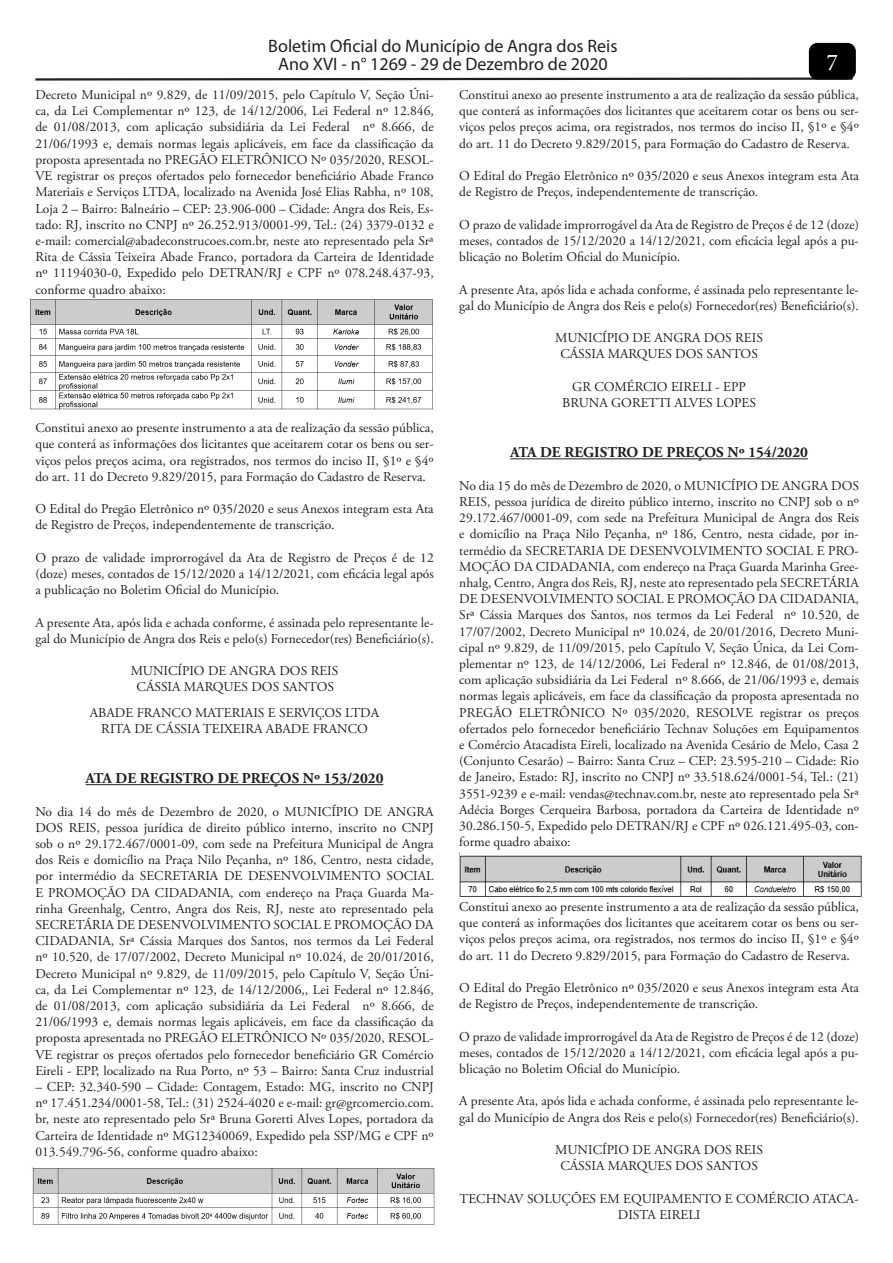
<style>
.page{position:relative;width:893px;height:1263px;background:#fff}
.page>*{position:absolute;margin:0;border:0;box-sizing:border-box;transform-origin:0 0}
.t1{font:24px "Minion Pro";color:#fff}
.t2{font:18px/18px "Myriad Pro";color:#231f20;text-align:center}
.t3{font:700 15px "Adobe Garamond Pro";color:#231f20}
.t4{font:13.5px/16.2px "Adobe Garamond Pro";color:#231f20;text-align:justify}
</style>
<div class="page">
<svg style="left:35px;top:76px;width:818px;height:5px"></svg>
<div style="left:809px;top:43px;width:47px;height:37px;background:#000;border-radius:9px"></div>
<hr style="left:86px;top:784px;width:297px;height:1px;background:#231f20">
<hr style="left:510px;top:458px;width:298px;height:1px;background:#231f20">
<img style="left:30px;top:299px;width:404px;height:111px">
<img style="left:32px;top:1167px;width:403px;height:59px">
<img style="left:459px;top:853px;width:403px;height:45px">
<h2 class="t2" style="left:268px;top:36px;width:351px">Boletim Oficial do Município de Angra dos Reis<br>Ano XVI - n° 1269 - 29 de Dezembro de 2020</h2>
<h1 class="t1" style="left:827px;top:46px;width:13px">7</h1>
<p class="t4" style="left:35px;top:87px;width:400px">Decreto Municipal nº 9.829, de 11/09/2015, pelo Capítulo V, Seção Úni&shy;ca, da Lei Complementar nº 123, de 14/12/2006, Lei Federal nº 12.846, de 01/08/2013, com aplicação subsidiária da Lei Federal nº 8.666, de 21/06/1993 e, demais normas legais aplicáveis, em face da classificação da proposta apresentada no PREGÃO ELETRÔNICO Nº 035/2020, RESOL-VE registrar os preços ofertados pelo fornecedor beneficiário Abade Franco Materiais e Serviços LTDA, localizado na Avenida José Elias Rabha, nº 108, Loja 2 – Bairro: Balneário – CEP: 23.906-000 – Cidade: Angra dos Reis, Es&shy;tado: RJ, inscrito no CNPJ nº 26.252.913/0001-99, Tel.: (24) 3379-0132 e e-mail: comercial@abadeconstrucoes.com.br, neste ato representado pela Srª Rita de Cássia Teixeira Abade Franco, portadora da Carteira de Identidade nº 11194030-0, Expedido pelo DETRAN/RJ e CPF nº 078.248.437-93, conforme quadro abaixo:</p>
<p class="t4" style="left:35px;top:420px;width:400px">Constitui anexo ao presente instrumento a ata de realização da sessão pública, que conterá as informações dos licitantes que aceitarem cotar os bens ou ser&shy;viços pelos preços acima, ora registrados, nos termos do inciso II, §1º e §4º do art. 11 do Decreto 9.829/2015, para Formação do Cadastro de Reserva.</p>
<p class="t4" style="left:35px;top:501px;width:400px">O Edital do Pregão Eletrônico nº 035/2020 e seus Anexos integram esta Ata de Registro de Preços, independentemente de transcrição.</p>
<p class="t4" style="left:35px;top:550px;width:400px">O prazo de validade improrrogável da Ata de Registro de Preços é de 12 (doze) meses, contados de 15/12/2020 a 14/12/2021, com eficácia legal após a publicação no Boletim Oficial do Município.</p>
<p class="t4" style="left:35px;top:615px;width:400px">A presente Ata, após lida e achada conforme, é assinada pelo representante le&shy;gal do Município de Angra dos Reis e pelo(s) Fornecedor(res) Beneficiário(s).</p>
<p class="t4" style="left:131px;top:663px;width:209px;text-align:center">MUNICÍPIO DE ANGRA DOS REIS<br>CÁSSIA MARQUES DOS SANTOS</p>
<p class="t4" style="left:90px;top:705px;width:291px;text-align:center">ABADE FRANCO MATERIAIS E SERVIÇOS LTDA<br>RITA DE CÁSSIA TEIXEIRA ABADE FRANCO</p>
<p class="t3" style="left:86px;top:770px;width:299px">ATA DE REGISTRO DE PREÇOS Nº 153/2020</p>
<p class="t4" style="left:35px;top:804px;width:400px">No dia 14 do mês de Dezembro de 2020, o MUNICÍPIO DE ANGRA DOS REIS, pessoa jurídica de direito público interno, inscrito no CNPJ sob o nº 29.172.467/0001-09, com sede na Prefeitura Municipal de Angra dos Reis e domicílio na Praça Nilo Peçanha, nº 186, Centro, nesta cidade, por intermédio da SECRETARIA DE DESENVOLVIMENTO SOCIAL E PROMOÇÃO DA CIDADANIA, com endereço na Praça Guarda Ma&shy;rinha Greenhalg, Centro, Angra dos Reis, RJ, neste ato representado pela SECRETÁRIA DE DESENVOLVIMENTO SOCIAL E PROMOÇÃO DA CIDADANIA, Srª Cássia Marques dos Santos, nos termos da Lei Federal nº 10.520, de 17/07/2002, Decreto Municipal nº 10.024, de 20/01/2016, Decreto Municipal nº 9.829, de 11/09/2015, pelo Capítulo V, Seção Úni&shy;ca, da Lei Complementar nº 123, de 14/12/2006,, Lei Federal nº 12.846, de 01/08/2013, com aplicação subsidiária da Lei Federal nº 8.666, de 21/06/1993 e, demais normas legais aplicáveis, em face da classificação da proposta apresentada no PREGÃO ELETRÔNICO Nº 035/2020, RESOL-VE registrar os preços ofertados pelo fornecedor beneficiário GR Comércio Eireli - EPP, localizado na Rua Porto, nº 53 – Bairro: Santa Cruz industrial</p>
<p class="t4" style="left:35px;top:1079px;width:400px">– CEP: 32.340-590 – Cidade: Contagem, Estado: MG, inscrito no CNPJ nº 17.451.234/0001-58, Tel.: (31) 2524-4020 e e-mail: gr@grcomercio.com. br, neste ato representado pelo Srª Bruna Goretti Alves Lopes, portadora da Carteira de Identidade nº MG12340069, Expedido pela SSP/MG e CPF nº 013.549.796-56, conforme quadro abaixo:</p>
<p class="t4" style="left:459px;top:87px;width:401px">Constitui anexo ao presente instrumento a ata de realização da sessão pública, que conterá as informações dos licitantes que aceitarem cotar os bens ou ser&shy;viços pelos preços acima, ora registrados, nos termos do inciso II, §1º e §4º do art. 11 do Decreto 9.829/2015, para Formação do Cadastro de Reserva.</p>
<p class="t4" style="left:459px;top:168px;width:401px">O Edital do Pregão Eletrônico nº 035/2020 e seus Anexos integram esta Ata de Registro de Preços, independentemente de transcrição.</p>
<p class="t4" style="left:459px;top:217px;width:401px">O prazo de validade improrrogável da Ata de Registro de Preços é de 12 (doze) meses, contados de 15/12/2020 a 14/12/2021, com eficácia legal após a pu&shy;blicação no Boletim Oficial do Município.</p>
<p class="t4" style="left:459px;top:282px;width:401px">A presente Ata, após lida e achada conforme, é assinada pelo representante le&shy;gal do Município de Angra dos Reis e pelo(s) Fornecedor(res) Beneficiário(s).</p>
<p class="t4" style="left:555px;top:330px;width:209px;text-align:center">MUNICÍPIO DE ANGRA DOS REIS<br>CÁSSIA MARQUES DOS SANTOS</p>
<p class="t4" style="left:562px;top:379px;width:195px;text-align:center">GR COMÉRCIO EIRELI - EPP<br>BRUNA GORETTI ALVES LOPES</p>
<p class="t3" style="left:510px;top:444px;width:299px">ATA DE REGISTRO DE PREÇOS Nº 154/2020</p>
<p class="t4" style="left:459px;top:478px;width:401px">No dia 15 do mês de Dezembro de 2020, o MUNICÍPIO DE ANGRA DOS REIS, pessoa jurídica de direito público interno, inscrito no CNPJ sob o nº 29.172.467/0001-09, com sede na Prefeitura Municipal de Angra dos Reis e domicílio na Praça Nilo Peçanha, nº 186, Centro, nesta cidade, por in&shy;termédio da SECRETARIA DE DESENVOLVIMENTO SOCIAL E PRO-MOÇÃO DA CIDADANIA, com endereço na Praça Guarda Marinha Gree&shy;nhalg, Centro, Angra dos Reis, RJ, neste ato representado pela SECRETÁRIA DE DESENVOLVIMENTO SOCIAL E PROMOÇÃO DA CIDADANIA, Srª Cássia Marques dos Santos, nos termos da Lei Federal nº 10.520, de 17/07/2002, Decreto Municipal nº 10.024, de 20/01/2016, Decreto Muni&shy;cipal nº 9.829, de 11/09/2015, pelo Capítulo V, Seção Única, da Lei Com&shy;plementar nº 123, de 14/12/2006, Lei Federal nº 12.846, de 01/08/2013, com aplicação subsidiária da Lei Federal nº 8.666, de 21/06/1993 e, demais normas legais aplicáveis, em face da classificação da proposta apresentada no PREGÃO ELETRÔNICO Nº 035/2020, RESOLVE registrar os preços ofertados pelo fornecedor beneficiário Technav Soluções em Equipamentos e Comércio Atacadista Eireli, localizado na Avenida Cesário de Melo, Casa 2 (Conjunto Cesarão) – Bairro: Santa Cruz – CEP: 23.595-210 – Cidade: Rio de Janeiro, Estado: RJ, inscrito no CNPJ nº 33.518.624/0001-54, Tel.: (21)<br>3551-9239 e e-mail: vendas@technav.com.br, neste ato representado pela Srª Adécia Borges Cerqueira Barbosa, portadora da Carteira de Identidade nº 30.286.150-5, Expedido pelo DETRAN/RJ e CPF nº 026.121.495-03, con&shy;forme quadro abaixo:</p>
<p class="t4" style="left:459px;top:899px;width:401px">Constitui anexo ao presente instrumento a ata de realização da sessão pública, que conterá as informações dos licitantes que aceitarem cotar os bens ou ser&shy;viços pelos preços acima, ora registrados, nos termos do inciso II, §1º e §4º do art. 11 do Decreto 9.829/2015, para Formação do Cadastro de Reserva.</p>
<p class="t4" style="left:459px;top:980px;width:401px">O Edital do Pregão Eletrônico nº 035/2020 e seus Anexos integram esta Ata de Registro de Preços, independentemente de transcrição.</p>
<p class="t4" style="left:459px;top:1029px;width:401px">O prazo de validade improrrogável da Ata de Registro de Preços é de 12 (doze) meses, contados de 15/12/2020 a 14/12/2021, com eficácia legal após a pu&shy;blicação no Boletim Oficial do Município.</p>
<p class="t4" style="left:459px;top:1093px;width:401px">A presente Ata, após lida e achada conforme, é assinada pelo representante le&shy;gal do Município de Angra dos Reis e pelo(s) Fornecedor(res) Beneficiário(s).</p>
<p class="t4" style="left:555px;top:1142px;width:209px;text-align:center">MUNICÍPIO DE ANGRA DOS REIS<br>CÁSSIA MARQUES DOS SANTOS</p>
<p class="t4" style="left:459px;top:1191px;width:401px;text-align:center">TECHNAV SOLUÇÕES EM EQUIPAMENTO E COMÉRCIO ATACA-<br>DISTA EIRELI</p>
</div>
